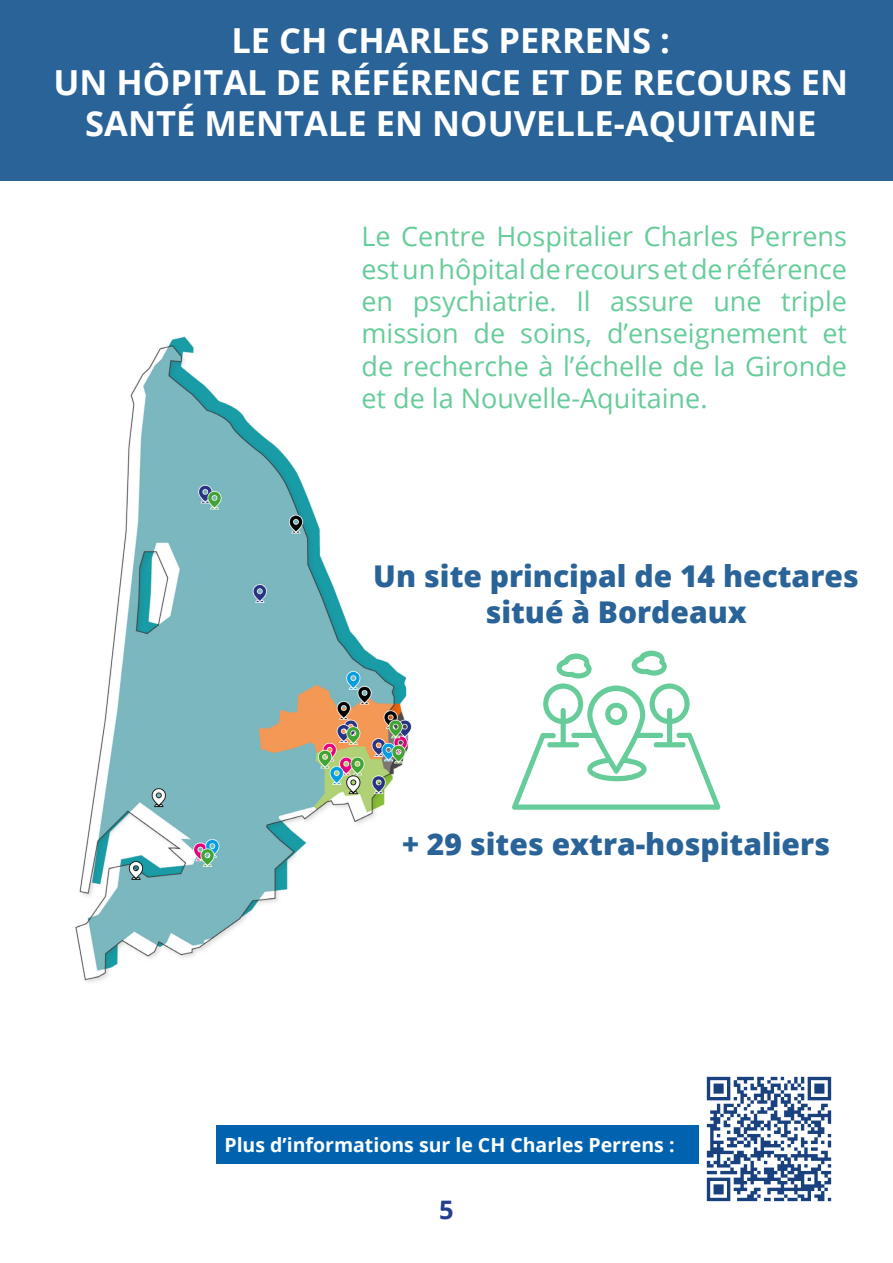
<style>
.page{position:relative;width:893px;height:1263px;background:#fff}
.page>*{position:absolute;margin:0;border:0;box-sizing:border-box;transform-origin:0 0}
.t1{font:700 34.5px/41.4px "Open Sans";color:#fff;text-align:center}
.t2{font:800 30px/36px "Open Sans";color:#296398;text-align:center}
.t3{font:27px/32.4px "Open Sans";color:#6c9;text-align:justify}
.t4{font:700 25.5px "Open Sans";color:#253f8e}
.t5{font:700 19.5px "Open Sans";color:#fff}
</style>
<div class="page">
<div style="left:0;top:0;width:893px;height:181px;background:#296398"></div>
<img style="left:75px;top:336px;width:337px;height:647px">
<div style="left:216px;top:1125px;width:483px;height:39px;background:#0162b0"></div>
<img style="left:706px;top:1076px;width:126px;height:126px">
<div style="left:314px;top:841px;width:194px;height:175px;background:#fff"></div>
<svg style="left:512px;top:651px;width:208px;height:159px"></svg>
<p class="t1" style="left:231px;top:19px;width:440px">LE CH CHARLES PERRENS :</p>
<p class="t1" style="left:53px;top:61px;width:796px">UN HÔPITAL DE RÉFÉRENCE ET DE RECOURS EN<br>SANTÉ MENTALE EN NOUVELLE-AQUITAINE</p>
<p class="t3" style="left:361px;top:219px;width:487px">Le Centre Hospitalier Charles Perrens est un hôpital de recours et de référence en psychiatrie. Il assure une triple mission de soins, d’enseignement et de recherche à l’échelle de la Gironde et de la Nouvelle-Aquitaine.</p>
<p class="t2" style="left:373px;top:556px;width:487px">Un site principal de 14 hectares situé à Bordeaux</p>
<p class="t2" style="left:402px;top:824px;width:429px">+ 29 sites extra-hospitaliers</p>
<p class="t5" style="left:224px;top:1131px;width:452px">Plus d’informations sur le CH Charles Perrens :</p>
<p class="t4" style="left:439px;top:1191px;width:16px">5</p>
</div>
